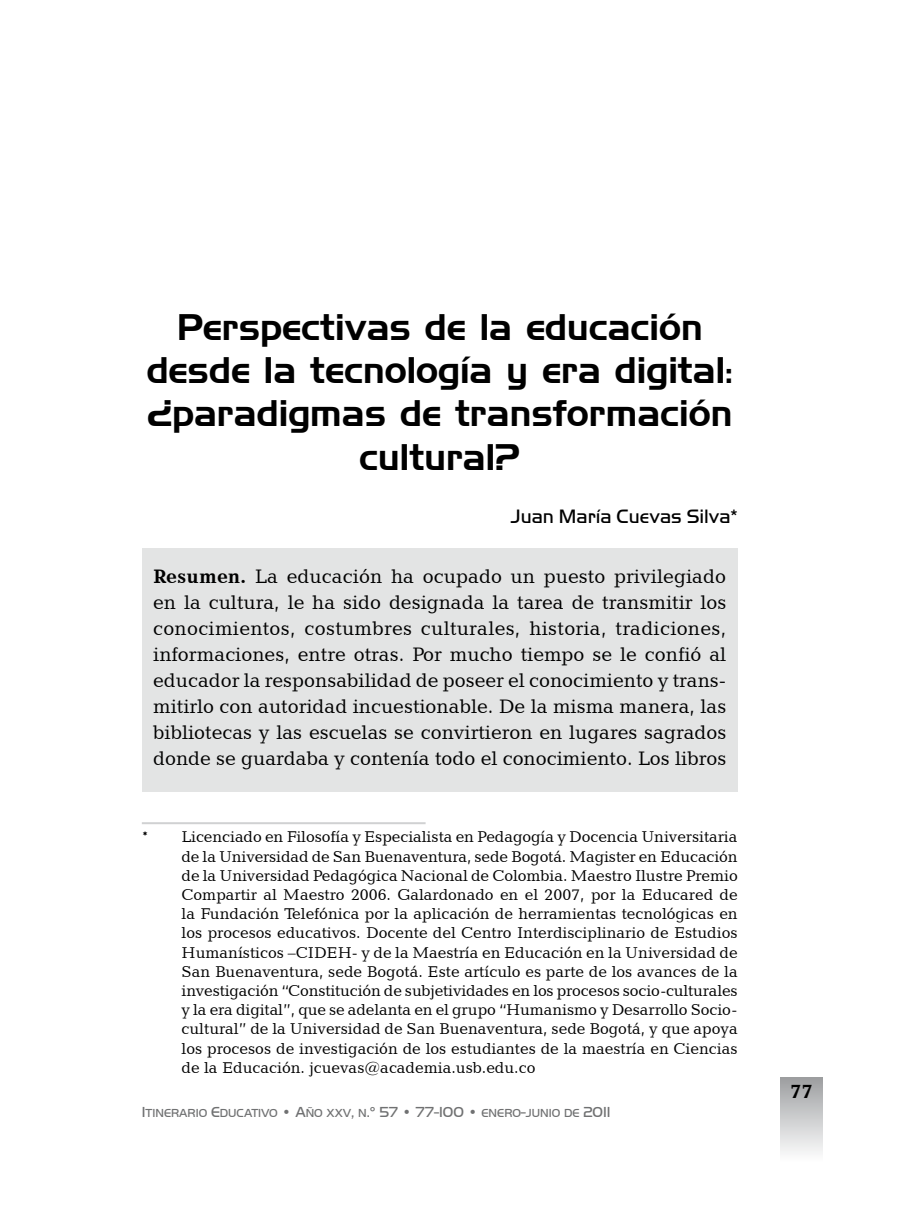
<style>
.page{position:relative;width:908px;height:1219px;background:#fff}
.page>*{position:absolute;margin:0;border:0;box-sizing:border-box;transform-origin:0 0}
.t1{font:36px/43.2px "Handel Gothic BT";color:#000;text-align:center}
.t2{font:20px/26px "Candida BT";color:#000;text-align:justify}
.t3{font:20px "Handel Got D Ligh";color:#000}
.t4{font:700 20px "Candida BT";color:#000}
.t5{font:16px/19.2px "Candida BT";color:#000;text-align:justify}
.t6{font:12px "Handel Got D Ligh SC800";color:#707172}
.s1{font-weight:700}
.s2{font-size:15px}
</style>
<div class="page">
<div style="left:779px;top:1077px;width:43px;height:85px;background:linear-gradient(to bottom,#9d9ea0,#fff)"></div>
<div style="left:142px;top:548px;width:595px;height:244px;background:#e3e4e4"></div>
<hr style="left:142px;top:822px;width:283px;height:2px;background:#d0d1d2">
<h1 class="t1" style="left:147px;top:305px;width:587px">Perspectivas de la educación desde la tecnología y era digital: ¿paradigmas de transformación cultural?</h1>
<p class="t3" style="left:510px;top:505px;width:228px">Juan María Cuevas Silva*</p>
<p class="t2" style="left:153px;top:563px;width:574px"><span class="s1">Resumen.</span> La educación ha ocupado un puesto privilegiado en la cultura, le ha sido designada la tarea de transmitir los conocimientos, costumbres culturales, historia, tradiciones, informaciones, entre otras. Por mucho tiempo se le confió al educador la responsabilidad de poseer el conocimiento y trans&shy;mitirlo con autoridad incuestionable. De la misma manera, las bibliotecas y las escuelas se convirtieron en lugares sagrados donde se guardaba y contenía todo el conocimiento. Los libros</p>
<p class="t5" style="left:181px;top:827px;width:557px;text-indent:-40px">* Licenciado en Filosofía y Especialista en Pedagogía y Docencia Universitaria de la Universidad de San Buenaventura, sede Bogotá. Magister en Educación de la Universidad Pedagógica Nacional de Colombia. Maestro Ilustre Premio Compartir al Maestro 2006. Galardonado en el 2007, por la Educared de la Fundación Telefónica por la aplicación de herramientas tecnológicas en los procesos educativos. Docente del Centro Interdisciplinario de Estudios Humanísticos –CIDEH- y de la Maestría en Educación en la Universidad de San Buenaventura, sede Bogotá. Este artículo es parte de los avances de la investigación “Constitución de subjetividades en los procesos socio-culturales y la era digital”, que se adelanta en el grupo “Humanismo y Desarrollo Socio&shy;cultural” de la Universidad de San Buenaventura, sede Bogotá, y que apoya los procesos de investigación de los estudiantes de la maestría en Ciencias de la Educación. jcuevas@academia.usb.edu.co</p>
<p class="t6" style="left:142px;top:1106px;width:470px"><span class="s2">I</span>TINERARIO <span class="s2">E</span>DUCATIVO <span class="s2">• A</span>ÑO XXV<span class="s2">,</span> N<span class="s2">.° 57 • 77-100 •</span> ENERO<span class="s2">-</span>JUNIO DE <span class="s2">2011</span></p>
<p class="t4" style="left:790px;top:1079px;width:24px">77</p>
</div>
